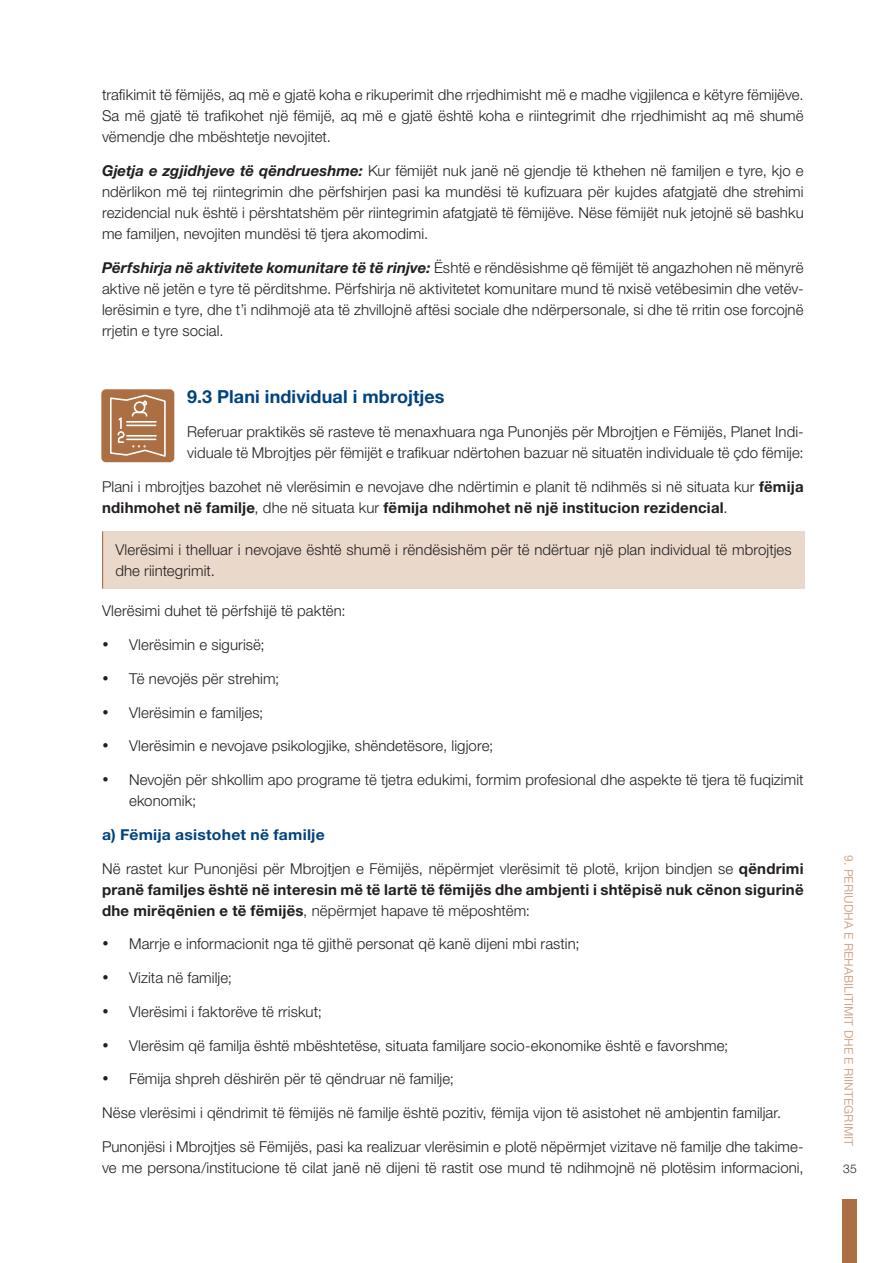
<style>
.page{position:relative;width:893px;height:1263px;background:#fff}
.page>*{position:absolute;margin:0;border:0;box-sizing:border-box;transform-origin:0 0}
.t1{font:700 18px "Helvetica Neue LT Pro";letter-spacing:.005em;color:#01437c}
.t2{font:300 15px/21px "Helvetica Neue LT Pro";letter-spacing:.005em;color:#231f20}
.t3{font:700 15px/21px "Helvetica Neue LT Pro";letter-spacing:.015em;color:#231f20;text-align:justify}
.t4{font:700 15px "Helvetica Neue LT Pro";letter-spacing:.015em;color:#01437c;scale:1.05 1}
.t5{font:12px "Helvetica Neue LT Pro";color:#cfac90}
.t6{font:300 12px "Helvetica Neue LT Pro";color:#231f20}
.s1{font-weight:700;font-style:italic}
.s2{font-weight:700}
.s3{font-weight:300}
</style>
<div class="page">
<div style="left:103px;top:531px;width:702px;height:58px;background:#ead9cb"></div>
<hr style="left:102px;top:531px;width:1px;height:58px;background:#ab6f43">
<div style="left:101px;top:389px;width:73px;height:73px;background:#ab6f43;border-radius:5px"></div>
<svg style="left:110px;top:394px;width:56px;height:63px"></svg>
<div style="left:842px;top:1199px;width:15px;height:64px;background:#ab6f43"></div>
<p class="t2" style="left:102px;top:84px;width:703px;text-align:justify">trafikimit të fëmijës, aq më e gjatë koha e rikuperimit dhe rrjedhimisht më e madhe vigjilenca e këtyre fëmijëve.<br>Sa më gjatë të trafikohet një fëmijë, aq më e gjatë është koha e riintegrimit dhe rrjedhimisht aq më shumë vëmendje dhe mbështetje nevojitet.</p>
<p class="t2" style="left:102px;top:160px;width:703px;text-align:justify"><span class="s1">Gjetja e zgjidhjeve të qëndrueshme:</span> Kur fëmijët nuk janë në gjendje të kthehen në familjen e tyre, kjo e ndërlikon më tej riintegrimin dhe përfshirjen pasi ka mundësi të kufizuara për kujdes afatgjatë dhe strehimi rezidencial nuk është i përshtatshëm për riintegrimin afatgjatë të fëmijëve. Nëse fëmijët nuk jetojnë së bashku me familjen, nevojiten mundësi të tjera akomodimi.</p>
<p class="t2" style="left:102px;top:256px;width:703px;text-align:justify"><span class="s1">Përfshirja në aktivitete komunitare të të rinjve:</span> Është e rëndësishme që fëmijët të angazhohen në mënyrë aktive në jetën e tyre të përditshme. Përfshirja në aktivitetet komunitare mund të nxisë vetëbesimin dhe vetëv&shy;lerësimin e tyre, dhe t’i ndihmojë ata të zhvillojnë aftësi sociale dhe ndërpersonale, si dhe të rritin ose forcojnë rrjetin e tyre social.</p>
<p class="t1" style="left:187px;top:385px;width:259px">9.3 Plani individual i mbrojtjes</p>
<p class="t2" style="left:187px;top:421px;width:618px">Referuar praktikës së rasteve të menaxhuara nga Punonjës për Mbrojtjen e Fëmijës, Planet Indi&shy;viduale të Mbrojtjes për fëmijët e trafikuar ndërtohen bazuar në situatën individuale të çdo fëmije:</p>
<p class="t2" style="left:102px;top:475px;width:703px">Plani i mbrojtjes bazohet në vlerësimin e nevojave dhe ndërtimin e planit të ndihmës si në situata kur <span class="s2">fëmija ndihmohet në familje</span>, dhe në situata kur <span class="s2">fëmija ndihmohet në një institucion rezidencial</span>.</p>
<p class="t2" style="left:115px;top:539px;width:678px">Vlerësimi i thelluar i nevojave është shumë i rëndësishëm për të ndërtuar një plan individual të mbrojtjes dhe riintegrimit.</p>
<p class="t2" style="left:102px;top:600px;width:245px">Vlerësimi duhet të përfshijë të paktën:</p>
<p class="t2" style="left:102px;top:634px;width:164px">• Vlerësimin e sigurisë;</p>
<p class="t2" style="left:102px;top:668px;width:179px">• Të nevojës për strehim;</p>
<p class="t2" style="left:102px;top:701px;width:163px">• Vlerësimin e familjes;</p>
<p class="t2" style="left:102px;top:735px;width:393px">• Vlerësimin e nevojave psikologjike, shëndetësore, ligjore;</p>
<p class="t2" style="left:129px;top:769px;width:676px;text-indent:-27px">• Nevojën për shkollim apo programe të tjetra edukimi, formim profesional dhe aspekte të tjera të fuqizimit ekonomik;</p>
<p class="t4" style="left:102px;top:825px;width:214px">a) Fëmija asistohet në familje</p>
<p class="t3" style="left:102px;top:857px;width:703px"><span class="s3">Në rastet kur Punonjësi për Mbrojtjen e Fëmijës, nëpërmjet vlerësimit të plotë, krijon bindjen se</span> qëndrimi pranë familjes është në interesin më të lartë të fëmijës dhe ambjenti i shtëpisë nuk cënon sigurinë dhe mirëqënien e të fëmijës<span class="s3">, nëpërmjet hapave të mëposhtëm:</span></p>
<p class="t2" style="left:102px;top:933px;width:479px">• Marrje e informacionit nga të gjithë personat që kanë dijeni mbi rastin;</p>
<p class="t2" style="left:102px;top:967px;width:131px">• Vizita në familje;</p>
<p class="t2" style="left:102px;top:1001px;width:222px">• Vlerësimi i faktorëve të rriskut;</p>
<p class="t2" style="left:102px;top:1034px;width:628px">• Vlerësim që familja është mbështetëse, situata familjare socio-ekonomike është e favorshme;</p>
<p class="t2" style="left:102px;top:1068px;width:353px">• Fëmija shpreh dëshirën për të qëndruar në familje;</p>
<p class="t2" style="left:102px;top:1102px;width:681px">Nëse vlerësimi i qëndrimit të fëmijës në familje është pozitiv, fëmija vijon të asistohet në ambjentin familjar.</p>
<p class="t2" style="left:102px;top:1136px;width:703px">Punonjësi i Mbrojtjes së Fëmijës, pasi ka realizuar vlerësimin e plotë nëpërmjet vizitave në familje dhe takime&shy;ve me persona/institucione të cilat janë në dijeni të rastit ose mund të ndihmojnë në plotësim informacioni,</p>
<p class="t5" style="left:856px;top:855px;width:292px;rotate:90deg">9. PERIUDHA E REHABILITIMIT DHE E RIINTEGRIMIT</p>
<p class="t6" style="left:843px;top:1161px;width:15px">35</p>
</div>
